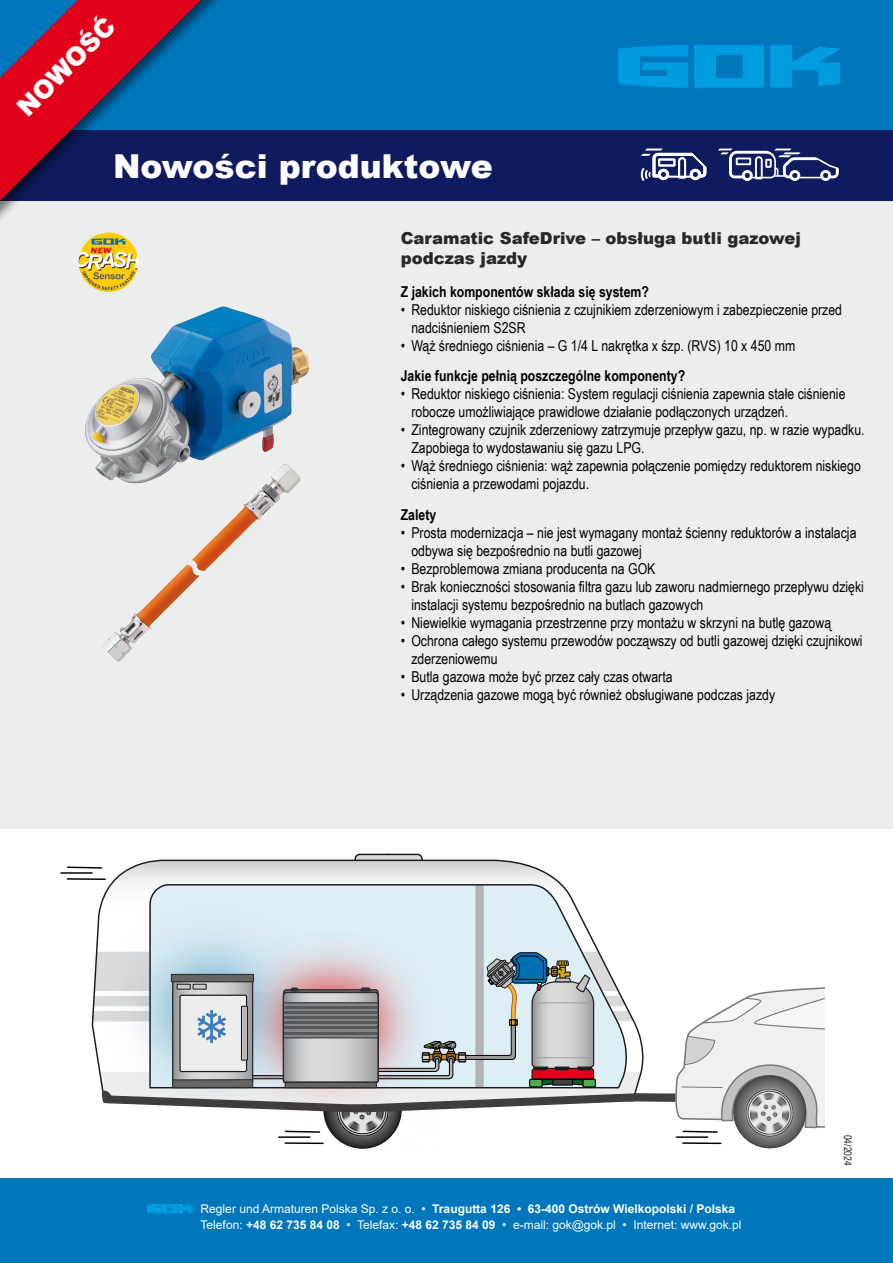
<style>
.page{position:relative;width:893px;height:1263px;background:#fff}
.page>*{position:absolute;margin:0;border:0;box-sizing:border-box;transform-origin:0 0}
.t1{font:900 33px "Arial";color:#fff}
.t2{font:900 25.5px "Arial";color:#fff}
.t3{font:900 16.5px/19.8px "Arial";color:#282829}
.t4{font:15px/18px "Arial Narrow";color:#000}
.t5{font:700 15px "Arial Narrow";color:#000}
.t6{font:12px/15.3px "Arial";color:#fff}
.t7{font:10.5px "Arial Narrow";color:#282829}
.s1{font-weight:700}
</style>
<div class="page">
<div style="left:0;top:0;width:893px;height:208px;background:#0076bd"></div>
<div style="left:0;top:198px;width:893px;height:631px;background:#eceded"></div>
<div style="left:0;top:1178px;width:893px;height:85px;background:#0076bd"></div>
<div style="left:0;top:130px;width:893px;height:70px;background:#0f1b5f"></div>
<div style="left:0;top:0;width:232px;height:226px;background:#000;opacity:.5"></div>
<svg style="left:0;top:0;width:218px;height:211px"></svg>
<svg style="left:770px;top:46px;width:70px;height:41px"></svg>
<svg style="left:619px;top:45px;width:69px;height:42px"></svg>
<svg style="left:694px;top:45px;width:70px;height:42px"></svg>
<svg style="left:641px;top:149px;width:65px;height:32px"></svg>
<svg style="left:718px;top:149px;width:121px;height:32px"></svg>
<svg style="left:67px;top:866px;width:24px;height:3px"></svg>
<hr style="left:61px;top:872px;width:31px;height:2px;background:#000">
<hr style="left:67px;top:878px;width:38px;height:2px;background:#000">
<svg style="left:354px;top:853px;width:69px;height:6px"></svg>
<svg style="left:91px;top:859px;width:509px;height:174px"></svg>
<div style="left:331px;top:923px;width:102px;height:29px;background:#ddeef5"></div>
<img style="left:93px;top:892px;width:238px;height:154px">
<svg style="left:95px;top:952px;width:730px;height:197px"></svg>
<div style="left:583px;top:1079px;width:12px;height:8px;background:#51ac49"></div>
<div style="left:582px;top:1079px;width:14px;height:8px;border:1px solid #000"></div>
<div style="left:530px;top:1079px;width:12px;height:8px;background:#51ac49"></div>
<div style="left:529px;top:1079px;width:14px;height:8px;border:1px solid #000"></div>
<div style="left:553px;top:1079px;width:19px;height:6px;background:#424242"></div>
<div style="left:552px;top:1079px;width:21px;height:6px;border:1px solid #000"></div>
<img style="left:85px;top:306px;width:224px;height:196px">
<img style="left:79px;top:232px;width:59px;height:60px;border-radius:29px">
<svg style="left:147px;top:1204px;width:45px;height:9px"></svg>
<h2 class="t2" style="left:8px;top:98px;width:128px;rotate:-45deg">NOWOŚĆ</h2>
<h1 class="t1" style="left:113px;top:142px;width:381px">Nowości produktowe</h1>
<p class="t3" style="left:401px;top:228px;width:402px">Caramatic SafeDrive – obsługa butli gazowej podczas jazdy</p>
<p class="t5" style="left:401px;top:280px;width:250px">Z jakich komponentów składa się system?</p>
<p class="t4" style="left:411px;top:300px;width:432px;text-indent:-11px">• Reduktor niskiego ciśnienia z czujnikiem zderzeniowym i zabezpieczenie przed nadciśnieniem S2SR</p>
<p class="t4" style="left:401px;top:336px;width:396px">• Wąż średniego ciśnienia – G 1/4 L nakrętka x śzp. (RVS) 10 x 450 mm</p>
<p class="t5" style="left:401px;top:365px;width:286px">Jakie funkcje pełnią poszczególne komponenty?</p>
<p class="t4" style="left:411px;top:385px;width:436px;text-indent:-11px">• Reduktor niskiego ciśnienia: System regulacji ciśnienia zapewnia stałe ciśnienie robocze umożliwiające prawidłowe działanie podłączonych urządzeń.</p>
<p class="t4" style="left:411px;top:421px;width:455px;text-indent:-11px">• Zintegrowany czujnik zderzeniowy zatrzymuje przepływ gazu, np. w razie wypadku.<br>Zapobiega to wydostawaniu się gazu LPG.</p>
<p class="t4" style="left:411px;top:457px;width:451px;text-indent:-11px">• Wąż średniego ciśnienia: wąż zapewnia połączenie pomiędzy reduktorem niskiego ciśnienia a przewodami pojazdu.</p>
<p class="t5" style="left:401px;top:504px;width:37px">Zalety</p>
<p class="t4" style="left:411px;top:523px;width:447px;text-indent:-11px">• Prosta modernizacja – nie jest wymagany montaż ścienny reduktorów a instalacja odbywa się bezpośrednio na butli gazowej</p>
<p class="t4" style="left:401px;top:559px;width:256px">• Bezproblemowa zmiana producenta na GOK</p>
<p class="t4" style="left:411px;top:577px;width:454px;text-indent:-11px">• Brak konieczności stosowania filtra gazu lub zaworu nadmiernego przepływu dzięki instalacji systemu bezpośrednio na butlach gazowych</p>
<p class="t4" style="left:401px;top:613px;width:432px">• Niewielkie wymagania przestrzenne przy montażu w skrzyni na butlę gazową</p>
<p class="t4" style="left:411px;top:631px;width:453px;text-indent:-11px">• Ochrona całego systemu przewodów począwszy od butli gazowej dzięki czujnikowi zderzeniowemu</p>
<p class="t4" style="left:401px;top:667px;width:273px">• Butla gazowa może być przez cały czas otwarta</p>
<p class="t4" style="left:401px;top:685px;width:376px">• Urządzenia gazowe mogą być również obsługiwane podczas jazdy</p>
<p class="t6" style="left:201px;top:1201px;width:542px">Regler und Armaturen Polska Sp. z o. o. • <span class="s1">Traugutta 126 • 63-400 Ostrów Wielkopolski / Polska<br></span>Telefon: <span class="s1">+48 62 735 84 08</span> • Telefax: <span class="s1">+48 62 735 84 09</span> • e-mail: gok@gok.pl • Internet: www.gok.pl</p>
<p class="t7" style="left:855px;top:1135px;width:33px;rotate:90deg">04/2024</p>
</div>
